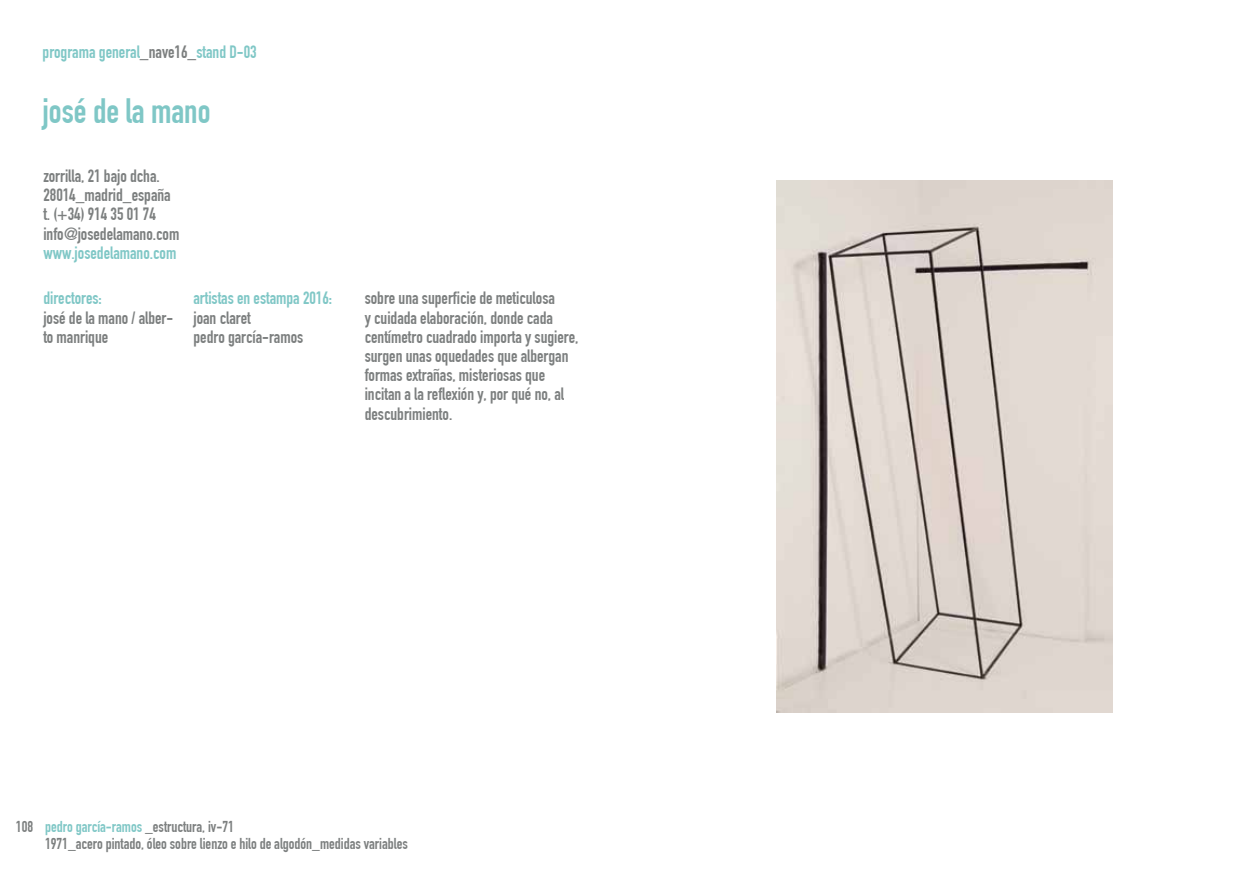
<style>
.page{position:relative;width:1259px;height:893px;background:#fff}
.page>*{position:absolute;margin:0;border:0;box-sizing:border-box;transform-origin:0 0}
.t1{font:34.5px "DIN Engschrift";color:#7fc7c6}
.t2{font:17.55px "DIN Engschrift";color:#7fc7c6}
.t3{font:17.4px/19.2px "DIN Engschrift";color:#7c7f7f}
.t4{font:17.4px "DIN Engschrift";color:#7fc7c6}
.t5{font:15.45px/17px "DIN Engschrift";color:#7c7f7f}
.s1{color:#7c7f7f}
.s2{color:#7fc7c6}
</style>
<div class="page">
<img style="left:776px;top:181px;width:336px;height:531px">
<p class="t2" style="left:43px;top:42px;width:216px">programa general<span class="s1">_nave16_</span>stand D-03</p>
<h1 class="t1" style="left:43px;top:91px;width:169px">josé de la mano</h1>
<p class="t3" style="left:43px;top:166px;width:137px">zorrilla, 21 bajo dcha.<br>28014_madrid_españa t. (+34) 914 35 01 74 info@josedelamano.com</p>
<p class="t4" style="left:43px;top:243px;width:134px">www.josedelamano.com</p>
<p class="t4" style="left:43px;top:288px;width:60px">directores:</p>
<p class="t3" style="left:43px;top:308px;width:131px">josé de la mano / alber&shy;to manrique</p>
<p class="t4" style="left:193px;top:288px;width:140px">artistas en estampa 2016:</p>
<p class="t3" style="left:193px;top:308px;width:111px">joan claret<br>pedro garcía-ramos</p>
<p class="t3" style="left:365px;top:289px;width:215px">sobre una superficie de meticulosa<br>y cuidada elaboración, donde cada centímetro cuadrado importa y sugiere, surgen unas oquedades que albergan formas extrañas, misteriosas que incitan a la reflexión y, por qué no, al descubrimiento.</p>
<p class="t5" style="left:16px;top:818px;width:19px">108</p>
<p class="t5" style="left:45px;top:818px;width:364px"><span class="s2">pedro garcía-ramos</span> _estructura, iv-71<br>1971_acero pintado, óleo sobre lienzo e hilo de algodón_medidas variables</p>
</div>
